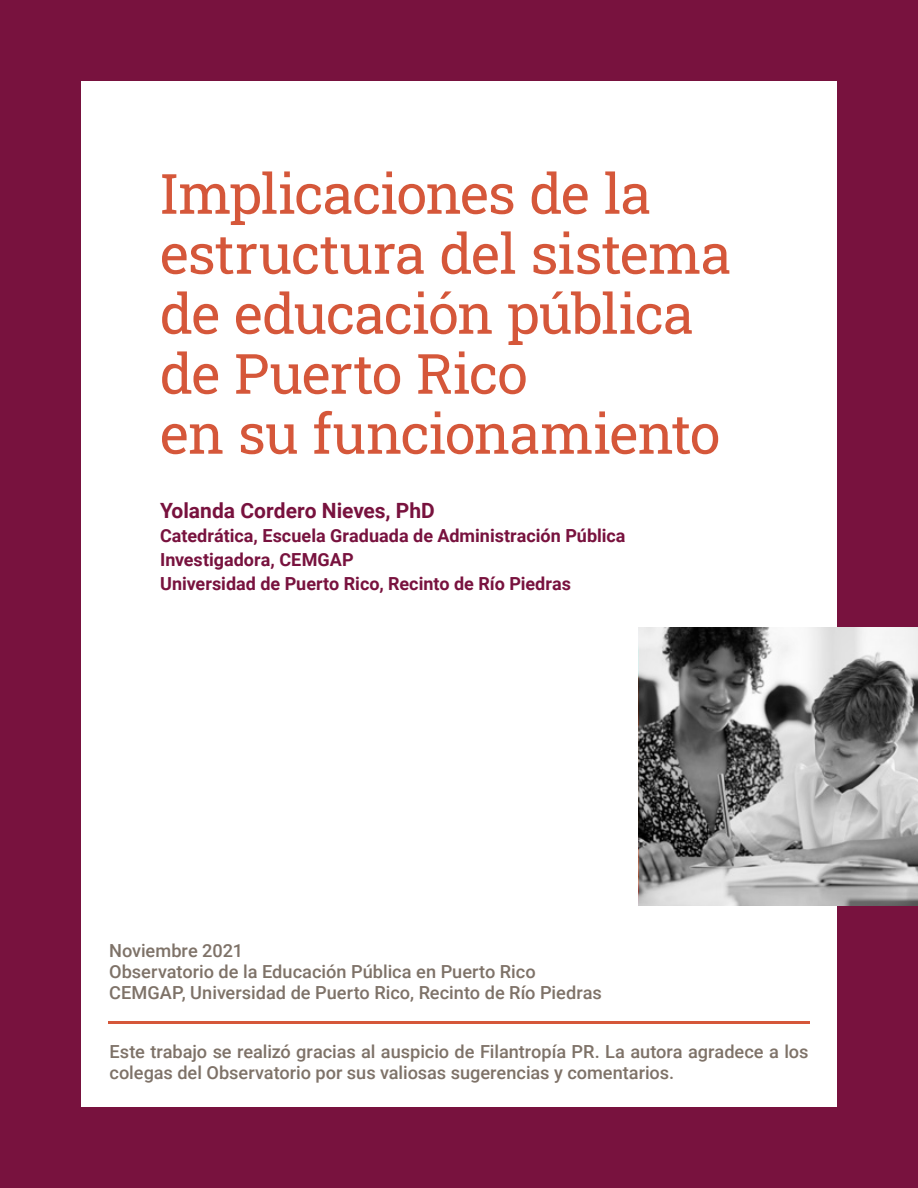
<style>
.page{position:relative;width:918px;height:1188px;background:#78123e}
.page>*{position:absolute;margin:0;border:0;box-sizing:border-box;transform-origin:0 0}
.t1{font:55.5px/60px "Roboto Slab";letter-spacing:-.015em;color:#d5573a}
.t2{font:700 21px "Roboto";color:#78123e}
.t3{font:500 18px/21px "Roboto";color:#7e7268}
.t4{font:700 18px/24px "Roboto";color:#78123e}
</style>
<div class="page">
<div style="left:81px;top:81px;width:756px;height:1026px;background:#fff"></div>
<hr style="left:108px;top:1022px;width:702px;height:2px;background:#d5573a">
<svg style="left:639px;top:627px;width:279px;height:279px;background:#909090"></svg>
<h1 class="t1" style="left:160px;top:162px;width:573px">Implicaciones de la estructura del sistema de educación pública de Puerto Rico<br>en su funcionamiento</h1>
<p class="t2" style="left:160px;top:496px;width:276px">Yolanda Cordero Nieves, PhD</p>
<p class="t4" style="left:160px;top:523px;width:467px">Catedrática, Escuela Graduada de Administración Pública<br>Investigadora, CEMGAP<br>Universidad de Puerto Rico, Recinto de Río Piedras</p>
<p class="t3" style="left:109px;top:939px;width:494px">Noviembre 2021<br>Observatorio de la Educación Pública en Puerto Rico<br>CEMGAP, Universidad de Puerto Rico, Recinto de Río Piedras</p>
<p class="t3" style="left:110px;top:1040px;width:701px">Este trabajo se realizó gracias al auspicio de Filantropía PR. La autora agradece a los colegas del Observatorio por sus valiosas sugerencias y comentarios.</p>
</div>
